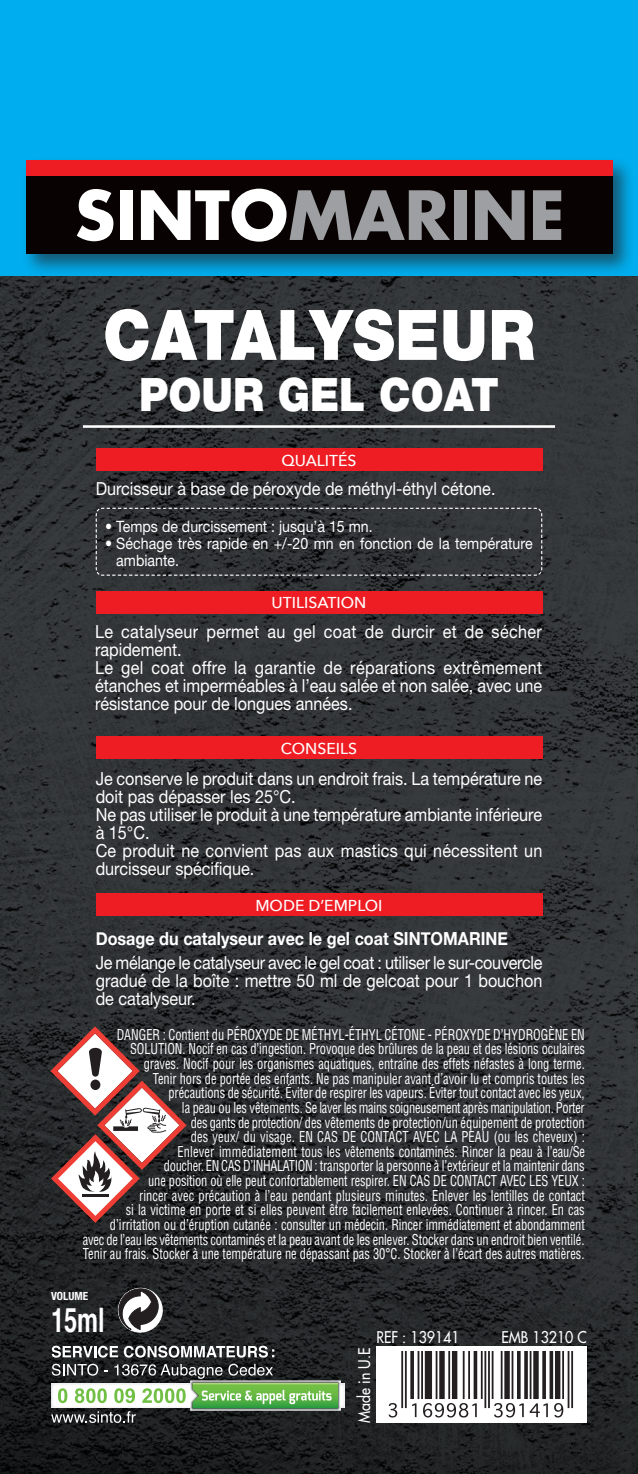
<style>
.page{position:relative;width:638px;height:1474px;background:#fff}
.page>*{position:absolute;margin:0;border:0;box-sizing:border-box;transform-origin:0 0}
.t1{font:900 69.75px "Helvetica Neue";letter-spacing:.01em;color:#fff;scale:.9 1}
.t2{font:900 46.12px "Helvetica Neue";color:#fff;scale:.9 1}
.t3{font:700 33.75px "Helvetica";color:#fff;scale:.7 1}
.t4{font:18px/18px "Helvetica Neue";color:#fff;scale:.9 1}
.t5{font:700 18px "Helvetica Neue";color:#fff;scale:.9 1}
.t6{font:15.75px/16.9px "Helvetica Neue";letter-spacing:.005em;color:#fff;scale:.9 1}
.t7{font:500 15.75px "Avenir Next";color:#fff}
.t8{font:15.75px "Futura";color:#fff;scale:.9 1}
.t9{font:condensed 14.62px/14.6px "Helvetica";color:#fff;text-align:right;scale:.85 1}
.t10{font:700 condensed 11.25px "Helvetica Neue";color:#fff}
</style>
<div class="page">
<div style="left:0;top:0;width:638px;height:1473px;background:#00aeef"></div>
<img style="left:0;top:276px;width:638px;height:1197px">
<div style="left:21px;top:156px;width:614px;height:121px;background:#231f20;opacity:.6"></div>
<div style="left:26px;top:176px;width:586px;height:78px;background:#080302"></div>
<div style="left:26px;top:161px;width:586px;height:15px;background:#ee1d23"></div>
<svg style="left:77px;top:189px;width:36px;height:52px"></svg>
<div style="left:120px;top:190px;width:12px;height:50px;background:#fff"></div>
<svg style="left:141px;top:189px;width:309px;height:53px"></svg>
<div style="left:453px;top:190px;width:13px;height:50px;background:#9d9fa2"></div>
<svg style="left:475px;top:190px;width:49px;height:50px"></svg>
<svg style="left:533px;top:190px;width:28px;height:50px"></svg>
<hr style="left:83px;top:425px;width:472px;height:3px;background:#fff">
<svg style="left:52px;top:1345px;width:66px;height:12px"></svg>
<svg style="left:124px;top:1345px;width:150px;height:12px;background:#828384"></svg>
<svg style="left:51px;top:1363px;width:287px;height:59px;background:#6a7f65"></svg>
<div style="left:376px;top:1346px;width:211px;height:76px;background:#fff"></div>
<svg style="left:388px;top:1351px;width:186px;height:67px"></svg>
<hr style="left:571px;top:1351px;width:2px;height:56px;background:#231f20">
<hr style="left:567px;top:1351px;width:2px;height:56px;background:#231f20">
<hr style="left:562px;top:1351px;width:2px;height:47px;background:#231f20">
<hr style="left:558px;top:1351px;width:2px;height:47px;background:#231f20">
<hr style="left:557px;top:1351px;width:1px;height:47px;background:#231f20">
<hr style="left:555px;top:1351px;width:2px;height:47px;background:#231f20">
<hr style="left:551px;top:1351px;width:2px;height:47px;background:#231f20">
<hr style="left:549px;top:1351px;width:2px;height:47px;background:#231f20">
<hr style="left:544px;top:1351px;width:2px;height:47px;background:#231f20">
<hr style="left:542px;top:1351px;width:2px;height:47px;background:#231f20">
<hr style="left:537px;top:1351px;width:2px;height:47px;background:#231f20">
<hr style="left:535px;top:1351px;width:2px;height:47px;background:#231f20">
<hr style="left:533px;top:1351px;width:2px;height:47px;background:#231f20">
<hr style="left:530px;top:1351px;width:1px;height:47px;background:#231f20">
<hr style="left:526px;top:1351px;width:2px;height:47px;background:#231f20">
<hr style="left:524px;top:1351px;width:2px;height:47px;background:#231f20">
<hr style="left:519px;top:1351px;width:1px;height:47px;background:#231f20">
<hr style="left:517px;top:1351px;width:2px;height:47px;background:#231f20">
<hr style="left:511px;top:1351px;width:2px;height:47px;background:#231f20">
<hr style="left:508px;top:1351px;width:2px;height:47px;background:#231f20">
<hr style="left:506px;top:1351px;width:2px;height:47px;background:#231f20">
<hr style="left:504px;top:1351px;width:2px;height:47px;background:#231f20">
<hr style="left:501px;top:1351px;width:1px;height:47px;background:#231f20">
<hr style="left:492px;top:1351px;width:1px;height:47px;background:#231f20">
<hr style="left:488px;top:1351px;width:2px;height:56px;background:#231f20">
<hr style="left:484px;top:1351px;width:2px;height:56px;background:#231f20">
<hr style="left:481px;top:1351px;width:2px;height:47px;background:#231f20">
<hr style="left:475px;top:1351px;width:2px;height:47px;background:#231f20">
<hr style="left:473px;top:1351px;width:2px;height:47px;background:#231f20">
<hr style="left:468px;top:1351px;width:2px;height:47px;background:#231f20">
<hr style="left:463px;top:1351px;width:1px;height:47px;background:#231f20">
<hr style="left:455px;top:1351px;width:2px;height:47px;background:#231f20">
<hr style="left:454px;top:1351px;width:1px;height:47px;background:#231f20">
<hr style="left:452px;top:1351px;width:2px;height:47px;background:#231f20">
<hr style="left:448px;top:1351px;width:2px;height:47px;background:#231f20">
<hr style="left:443px;top:1351px;width:2px;height:47px;background:#231f20">
<hr style="left:441px;top:1351px;width:2px;height:47px;background:#231f20">
<hr style="left:439px;top:1351px;width:2px;height:47px;background:#231f20">
<hr style="left:436px;top:1351px;width:1px;height:47px;background:#231f20">
<hr style="left:430px;top:1351px;width:2px;height:47px;background:#231f20">
<hr style="left:428px;top:1351px;width:2px;height:47px;background:#231f20">
<hr style="left:426px;top:1351px;width:2px;height:47px;background:#231f20">
<hr style="left:425px;top:1351px;width:1px;height:47px;background:#231f20">
<hr style="left:421px;top:1351px;width:2px;height:47px;background:#231f20">
<hr style="left:417px;top:1351px;width:2px;height:47px;background:#231f20">
<hr style="left:412px;top:1351px;width:2px;height:47px;background:#231f20">
<hr style="left:410px;top:1351px;width:2px;height:47px;background:#231f20">
<hr style="left:405px;top:1351px;width:2px;height:56px;background:#231f20">
<hr style="left:401px;top:1351px;width:2px;height:56px;background:#231f20">
<svg style="left:389px;top:1402px;width:8px;height:15px"></svg>
<svg style="left:412px;top:1403px;width:4px;height:13px"></svg>
<svg style="left:423px;top:1402px;width:54px;height:15px"></svg>
<svg style="left:494px;top:1402px;width:30px;height:15px"></svg>
<svg style="left:530px;top:1403px;width:18px;height:13px"></svg>
<svg style="left:554px;top:1402px;width:9px;height:15px"></svg>
<svg style="left:95px;top:507px;width:448px;height:69px;background:#333537"></svg>
<div style="left:96px;top:449px;width:446px;height:22px;background:#ee1d23"></div>
<div style="left:96px;top:591px;width:446px;height:22px;background:#ee1d23"></div>
<div style="left:96px;top:736px;width:446px;height:23px;background:#ee1d23"></div>
<div style="left:96px;top:893px;width:446px;height:23px;background:#ee1d23"></div>
<svg style="left:116px;top:1286px;width:48px;height:52px;background:#626263"></svg>
<svg style="left:50px;top:1026px;width:137px;height:196px;background:#786463"></svg>
<hr style="left:82px;top:1194px;width:27px;height:3px;background:#231f20">
<h1 class="t1" style="left:103px;top:293px;width:481px">CATALYSEUR</h1>
<h2 class="t2" style="left:139px;top:367px;width:401px">POUR GEL COAT</h2>
<p class="t7" style="left:281px;top:446px;width:77px">QUALITÉS</p>
<p class="t4" style="left:96px;top:479px;width:446px">Durcisseur à base de péroxyde de méthyl-éthyl cétone.</p>
<p class="t6" style="left:105px;top:517px;width:299px">• Temps de durcissement : jusqu’à 15 mn.</p>
<p class="t6" style="left:116px;top:534px;width:464px;text-indent:-11px">• Séchage très rapide en +/-20 mn en fonction de la température ambiante.</p>
<p class="t7" style="left:272px;top:589px;width:96px">UTILISATION</p>
<p class="t4" style="left:95px;top:622px;width:498px">Le catalyseur permet au gel coat de durcir et de sécher rapidement.<br>Le gel coat offre la garantie de réparations extrêmement étanches et imperméables à l’eau salée et non salée, avec une résistance pour de longues années.</p>
<p class="t7" style="left:281px;top:734px;width:78px">CONSEILS</p>
<p class="t4" style="left:96px;top:769px;width:498px">Je conserve le produit dans un endroit frais. La température ne doit pas dépasser les 25°C.<br>Ne pas utiliser le produit à une température ambiante inférieure à 15°C.<br>Ce produit ne convient pas aux mastics qui nécessitent un durcisseur spécifique.</p>
<p class="t7" style="left:255px;top:891px;width:129px">MODE D’EMPLOI</p>
<p class="t5" style="left:96px;top:924px;width:459px">Dosage du catalyseur avec le gel coat SINTOMARINE</p>
<p class="t4" style="left:96px;top:953px;width:498px;text-align:justify">Je mélange le catalyseur avec le gel coat : utiliser le sur-couvercle gradué de la boîte : mettre 50 ml de gelcoat pour 1 bouchon de catalyseur.</p>
<p class="t9" style="left:83px;top:1027px;width:592px">DANGER : Contient du PÉROXYDE DE MÉTHYL-ÉTHYL CÉTONE - PÉROXYDE D’HYDROGÈNE EN SOLUTION. Nocif en cas d’ingestion. Provoque des brûlures de la peau et des lésions oculaires<br>graves. Nocif pour les organismes aquatiques, entraîne des effets néfastes à long terme.<br>Tenir hors de portée des enfants. Ne pas manipuler avant d’avoir lu et compris toutes les<br>précautions de sécurité. Éviter de respirer les vapeurs. Éviter tout contact avec les yeux,<br>la peau ou les vêtements. Se laver les mains soigneusement après manipulation. Porter<br>des gants de protection/ des vêtements de protection/un équipement de protection<br>des yeux/ du visage. EN CAS DE CONTACT AVEC LA PEAU (ou les cheveux) :<br>Enlever immédiatement tous les vêtements contaminés. Rincer la peau à l’eau/Se<br>doucher. EN CAS D’INHALATION : transporter la personne à l’extérieur et la maintenir dans<br>une position où elle peut confortablement respirer. EN CAS DE CONTACT AVEC LES YEUX :<br>rincer avec précaution à l’eau pendant plusieurs minutes. Enlever les lentilles de contact<br>si la victime en porte et si elles peuvent être facilement enlevées. Continuer à rincer. En cas d’irritation ou d’éruption cutanée : consulter un médecin. Rincer immédiatement et abondamment<br>avec de l’eau les vêtements contaminés et la peau avant de les enlever. Stocker dans un endroit bien ventilé.<br>Tenir au frais. Stocker à une température ne dépassant pas 30°C. Stocker à l’écart des autres matières.</p>
<p class="t10" style="left:51px;top:1289px;width:39px">VOLUME</p>
<h3 class="t3" style="left:51px;top:1292px;width:78px">15ml</h3>
<p class="t8" style="left:376px;top:1326px;width:94px">REF : 139141</p>
<p class="t8" style="left:501px;top:1326px;width:97px">EMB 13210 C</p>
<p class="t8" style="left:354px;top:1422px;width:85px;rotate:-90deg">Made in U.E</p>
</div>
